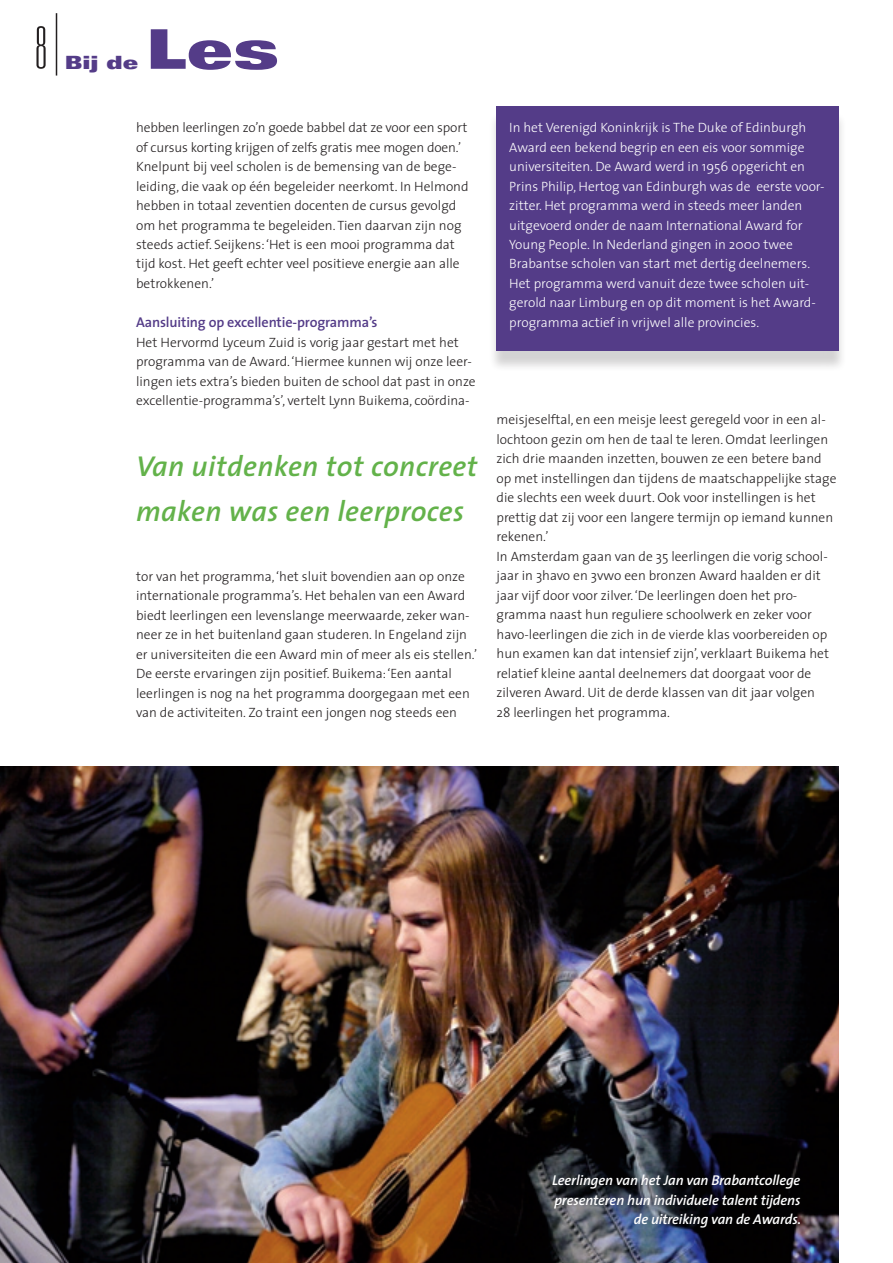
<style>
.page{position:relative;width:893px;height:1263px;background:#fff}
.page>*{position:absolute;margin:0;border:0;box-sizing:border-box;transform-origin:0 0}
.t1{font:100 ultra-condensed 58.5px "Univers LT Std";color:#231f20}
.t2{font:54.75px "Univers LT Std X Black Ex";color:#543c88}
.t3{font:italic 600 28.8px/45px "The Sans";letter-spacing:.015em;color:#63b24a}
.t4{font:18.3px "Univers LT Std X Black Ex";color:#543c88}
.t5{font:italic 600 14.25px/19.5px "The Sans";letter-spacing:-.01em;color:#fff;text-align:right}
.t6{font:600 14.25px "The Sans";letter-spacing:-.01em;color:#543c88}
.t7{font:300 13.5px/19.5px "The Sans";color:#231f20}
.t8{font:300 13.5px/19.5px "The Sans";color:#fff}
</style>
<div class="page">
<hr style="left:56px;top:13px;width:1px;height:63px;background:#231f20">
<img style="left:0;top:766px;width:839px;height:497px">
<div style="left:488px;top:111px;width:359px;height:261px;background:#231f20;opacity:.2"></div>
<div style="left:496px;top:106px;width:343px;height:245px;background:#543c88"></div>
<h1 class="t1" style="left:34px;top:18px;width:15px">8</h1>
<h3 class="t4" style="left:65px;top:51px;width:75px">Bij de</h3>
<h2 class="t2" style="left:146px;top:17px;width:135px">Les</h2>
<p class="t7" style="left:136px;top:117px;width:334px">hebben leerlingen zo’n goede babbel dat ze voor een sport of cursus korting krijgen of zelfs gratis mee mogen doen.’ Knelpunt bij veel scholen is de bemensing van de bege&shy;leiding, die vaak op één begeleider neerkomt. In Helmond hebben in totaal zeventien docenten de cursus gevolgd om het programma te begeleiden. Tien daarvan zijn nog steeds actief. Seijkens: ‘Het is een mooi programma dat tijd kost. Het geeft echter veel positieve energie aan alle betrokkenen.’</p>
<p class="t6" style="left:136px;top:310px;width:243px">Aansluiting op excellentie-programma’s</p>
<p class="t7" style="left:136px;top:332px;width:341px">Het Hervormd Lyceum Zuid is vorig jaar gestart met het programma van de Award. ‘Hiermee kunnen wij onze leer&shy;lingen iets extra’s bieden buiten de school dat past in onze excellentie-programma’s’, vertelt Lynn Buikema, coördina-</p>
<h3 class="t3" style="left:136px;top:443px;width:343px">Van uitdenken tot concreet maken was een leerproces</h3>
<p class="t7" style="left:136px;top:566px;width:343px">tor van het programma, ‘het sluit bovendien aan op onze internationale programma’s. Het behalen van een Award biedt leerlingen een levenslange meerwaarde, zeker wan&shy;neer ze in het buitenland gaan studeren. In Engeland zijn er universiteiten die een Award min of meer als eis stellen.’ De eerste ervaringen zijn positief. Buikema: ‘Een aantal leerlingen is nog na het programma doorgegaan met een van de activiteiten. Zo traint een jongen nog steeds een</p>
<p class="t8" style="left:509px;top:117px;width:317px">In het Verenigd Koninkrijk is The Duke of Edinburgh Award een bekend begrip en een eis voor sommige universiteiten. De Award werd in 1956 opgericht en Prins Philip, Hertog van Edinburgh was de eerste voor&shy;zitter. Het programma werd in steeds meer landen uitgevoerd onder de naam International Award for Young People. In Nederland gingen in 2000 twee Brabantse scholen van start met dertig deelnemers.<br>Het programma werd vanuit deze twee scholen uit&shy;gerold naar Limburg en op dit moment is het Award&shy;programma actief in vrijwel alle provincies.</p>
<p class="t7" style="left:496px;top:410px;width:341px">meisjeselftal, en een meisje leest geregeld voor in een al&shy;lochtoon gezin om hen de taal te leren. Omdat leerlingen zich drie maanden inzetten, bouwen ze een betere band op met instellingen dan tijdens de maatschappelijke stage die slechts een week duurt. Ook voor instellingen is het prettig dat zij voor een langere termijn op iemand kunnen rekenen.’<br>In Amsterdam gaan van de 35 leerlingen die vorig school&shy;jaar in 3havo en 3vwo een bronzen Award haalden er dit jaar vijf door voor zilver. ‘De leerlingen doen het pro&shy;gramma naast hun reguliere schoolwerk en zeker voor havo-leerlingen die zich in de vierde klas voorbereiden op hun examen kan dat intensief zijn’, verklaart Buikema het relatief kleine aantal deelnemers dat doorgaat voor de zilveren Award. Uit de derde klassen van dit jaar volgen<br>28 leerlingen het programma.</p>
<p class="t5" style="left:552px;top:1170px;width:250px">Leerlingen van het Jan van Brabantcollege presenteren hun individuele talent tijdens de uitreiking van de Awards.</p>
</div>
